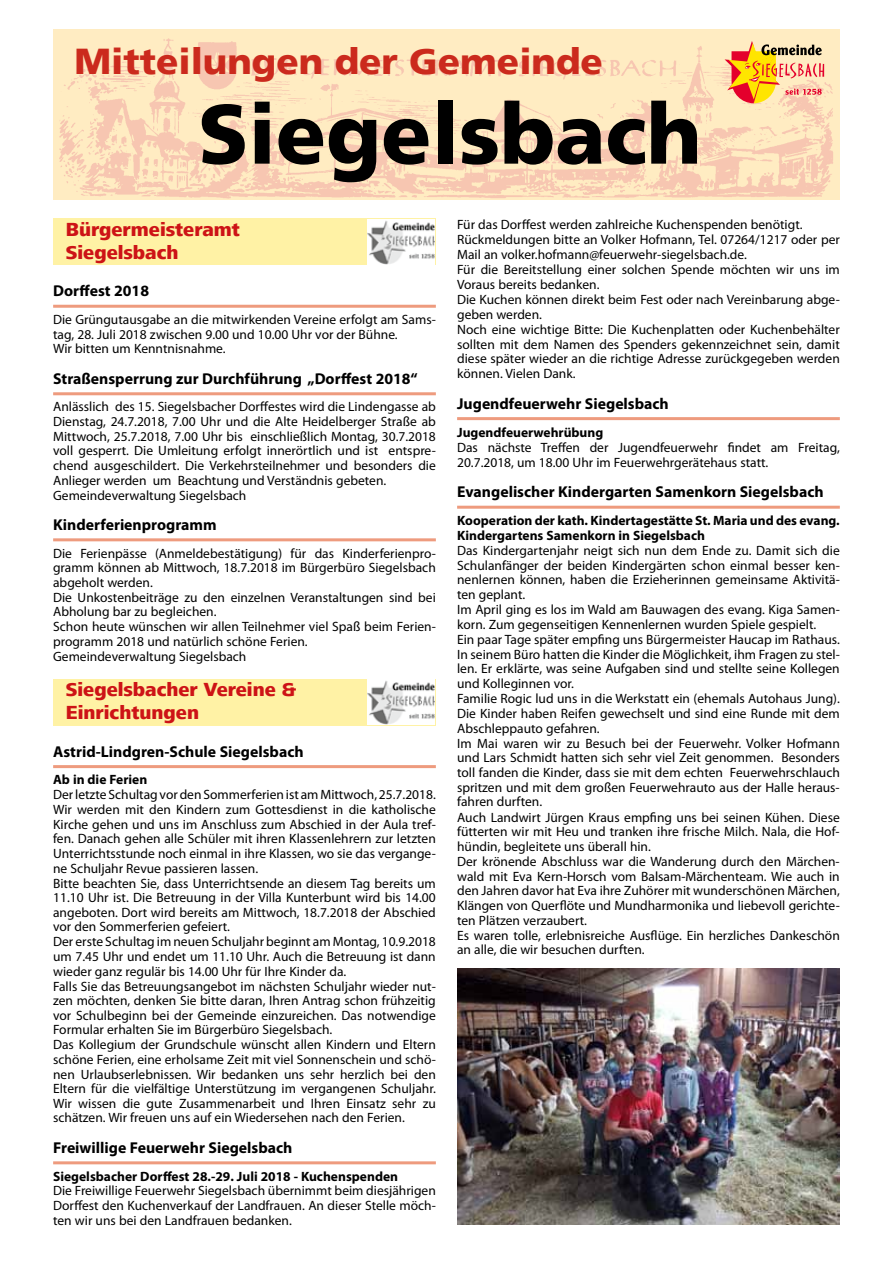
<style>
.page{position:relative;width:893px;height:1263px;background:#fff}
.page>*{position:absolute;margin:0;border:0;box-sizing:border-box;transform-origin:0 0}
.t1{font:900 84px "Frutiger LT";color:#000}
.t2{font:900 36px "Frutiger LT";color:#cb2a1d}
.t3{font:800 19.5px/23.4px "Frutiger Next LT";color:#cd1316}
.t4{font:700 15.75px "Myriad Pro";color:#000}
.t5{font:13.5px/14.9px "Myriad Pro";color:#000}
.t6{font:700 13.5px/14.5px "Myriad Pro";color:#000}
</style>
<div class="page">
<hr style="left:892px;top:0;width:1px;height:51px;background:#fff0a9">
<div style="left:53px;top:30px;width:787px;height:170px;background:#ffecc2"></div>
<img style="left:59px;top:38px;width:774px;height:161px">
<svg style="left:725px;top:41px;width:99px;height:62px"></svg>
<hr style="left:53px;top:305px;width:383px;height:3px;background:#ee9b7e">
<hr style="left:53px;top:392px;width:383px;height:3px;background:#ee9b7e">
<hr style="left:53px;top:538px;width:383px;height:3px;background:#ee9b7e">
<hr style="left:53px;top:765px;width:383px;height:3px;background:#ee9b7e">
<hr style="left:53px;top:1161px;width:383px;height:3px;background:#ee9b7e">
<div style="left:53px;top:218px;width:383px;height:47px;background:#fff2a5"></div>
<img style="left:367px;top:219px;width:68px;height:45px">
<div style="left:53px;top:679px;width:383px;height:46px;background:#fff2a5"></div>
<img style="left:367px;top:680px;width:68px;height:44px">
<hr style="left:457px;top:417px;width:383px;height:3px;background:#ee9b7e">
<hr style="left:457px;top:506px;width:383px;height:3px;background:#ee9b7e">
<img style="left:457px;top:968px;width:383px;height:256px">
<h2 class="t2" style="left:74px;top:40px;width:530px">Mitteilungen der Gemeinde</h2>
<h1 class="t1" style="left:198px;top:83px;width:505px">Siegelsbach</h1>
<h3 class="t3" style="left:66px;top:217px;width:176px">Bürgermeisteramt<br>Siegelsbach</h3>
<p class="t4" style="left:53px;top:281px;width:97px">Dorffest 2018</p>
<p class="t5" style="left:53px;top:312px;width:384px">Die Grüngutausgabe an die mitwirkenden Vereine erfolgt am Sams&shy;tag, 28. Juli 2018 zwischen 9.00 und 10.00 Uhr vor der Bühne.<br>Wir bitten um Kenntnisnahme.</p>
<p class="t4" style="left:53px;top:368px;width:366px">Straßensperrung zur Durchführung „Dorffest 2018“</p>
<p class="t5" style="left:53px;top:399px;width:384px">Anlässlich des 15. Siegelsbacher Dorffestes wird die Lindengasse ab Dienstag, 24.7.2018, 7.00 Uhr und die Alte Heidelberger Straße ab Mittwoch, 25.7.2018, 7.00 Uhr bis einschließlich Montag, 30.7.2018 voll gesperrt. Die Umleitung erfolgt innerörtlich und ist entspre&shy;chend ausgeschildert. Die Verkehrsteilnehmer und besonders die Anlieger werden um Beachtung und Verständnis gebeten.<br>Gemeindeverwaltung Siegelsbach</p>
<p class="t4" style="left:53px;top:514px;width:165px">Kinderferienprogramm</p>
<p class="t5" style="left:53px;top:545px;width:384px">Die Ferienpässe (Anmeldebestätigung) für das Kinderferienpro&shy;gramm können ab Mittwoch, 18.7.2018 im Bürgerbüro Siegelsbach abgeholt werden.<br>Die Unkostenbeiträge zu den einzelnen Veranstaltungen sind bei Abholung bar zu begleichen.<br>Schon heute wünschen wir allen Teilnehmer viel Spaß beim Ferien&shy;programm 2018 und natürlich schöne Ferien.<br>Gemeindeverwaltung Siegelsbach</p>
<h3 class="t3" style="left:66px;top:678px;width:232px">Siegelsbacher Vereine &amp;<br>Einrichtungen</h3>
<p class="t4" style="left:53px;top:741px;width:252px">Astrid-Lindgren-Schule Siegelsbach</p>
<p class="t6" style="left:53px;top:772px;width:96px">Ab in die Ferien</p>
<p class="t5" style="left:53px;top:787px;width:384px">Der letzte Schultag vor den Sommerferien ist am Mittwoch, 25.7.2018.<br>Wir werden mit den Kindern zum Gottesdienst in die katholische Kirche gehen und uns im Anschluss zum Abschied in der Aula tref&shy;fen. Danach gehen alle Schüler mit ihren Klassenlehrern zur letzten Unterrichtsstunde noch einmal in ihre Klassen, wo sie das vergange&shy;ne Schuljahr Revue passieren lassen.<br>Bitte beachten Sie, dass Unterrichtsende an diesem Tag bereits um 11.10 Uhr ist. Die Betreuung in der Villa Kunterbunt wird bis 14.00 angeboten. Dort wird bereits am Mittwoch, 18.7.2018 der Abschied vor den Sommerferien gefeiert.<br>Der erste Schultag im neuen Schuljahr beginnt am Montag, 10.9.2018 um 7.45 Uhr und endet um 11.10 Uhr. Auch die Betreuung ist dann wieder ganz regulär bis 14.00 Uhr für Ihre Kinder da.<br>Falls Sie das Betreuungsangebot im nächsten Schuljahr wieder nut&shy;zen möchten, denken Sie bitte daran, Ihren Antrag schon frühzeitig vor Schulbeginn bei der Gemeinde einzureichen. Das notwendige Formular erhalten Sie im Bürgerbüro Siegelsbach.<br>Das Kollegium der Grundschule wünscht allen Kindern und Eltern schöne Ferien, eine erholsame Zeit mit viel Sonnenschein und schö&shy;nen Urlaubserlebnissen. Wir bedanken uns sehr herzlich bei den Eltern für die vielfältige Unterstützung im vergangenen Schuljahr.<br>Wir wissen die gute Zusammenarbeit und Ihren Einsatz sehr zu schätzen. Wir freuen uns auf ein Wiedersehen nach den Ferien.</p>
<p class="t4" style="left:53px;top:1137px;width:241px">Freiwillige Feuerwehr Siegelsbach</p>
<p class="t6" style="left:53px;top:1168px;width:346px">Siegelsbacher Dorffest 28.-29. Juli 2018 - Kuchenspenden</p>
<p class="t5" style="left:53px;top:1183px;width:384px;text-align:justify">Die Freiwillige Feuerwehr Siegelsbach übernimmt beim diesjährigen Dorffest den Kuchenverkauf der Landfrauen. An dieser Stelle möch&shy;ten wir uns bei den Landfrauen bedanken.</p>
<p class="t5" style="left:457px;top:217px;width:384px">Für das Dorffest werden zahlreiche Kuchenspenden benötigt.<br>Rückmeldungen bitte an Volker Hofmann, Tel. 07264/1217 oder per Mail an volker.hofmann@feuerwehr-siegelsbach.de.<br>Für die Bereitstellung einer solchen Spende möchten wir uns im Voraus bereits bedanken.<br>Die Kuchen können direkt beim Fest oder nach Vereinbarung abge&shy;geben werden.<br>Noch eine wichtige Bitte: Die Kuchenplatten oder Kuchenbehälter sollten mit dem Namen des Spenders gekennzeichnet sein, damit diese später wieder an die richtige Adresse zurückgegeben werden können. Vielen Dank.</p>
<p class="t4" style="left:457px;top:393px;width:213px">Jugendfeuerwehr Siegelsbach</p>
<p class="t6" style="left:457px;top:424px;width:148px">Jugendfeuerwehrübung</p>
<p class="t5" style="left:457px;top:440px;width:384px">Das nächste Treffen der Jugendfeuerwehr findet am Freitag,<br>20.7.2018, um 18.00 Uhr im Feuerwehrgerätehaus statt.</p>
<p class="t4" style="left:457px;top:482px;width:368px">Evangelischer Kindergarten Samenkorn Siegelsbach</p>
<p class="t6" style="left:457px;top:513px;width:384px">Kooperation der kath. Kindertagestätte St. Maria und des evang.<br>Kindergartens Samenkorn in Siegelsbach</p>
<p class="t5" style="left:457px;top:543px;width:384px">Das Kindergartenjahr neigt sich nun dem Ende zu. Damit sich die Schulanfänger der beiden Kindergärten schon einmal besser ken&shy;nenlernen können, haben die Erzieherinnen gemeinsame Aktivitä&shy;ten geplant.<br>Im April ging es los im Wald am Bauwagen des evang. Kiga Samen&shy;korn. Zum gegenseitigen Kennenlernen wurden Spiele gespielt.<br>Ein paar Tage später empfing uns Bürgermeister Haucap im Rathaus.<br>In seinem Büro hatten die Kinder die Möglichkeit, ihm Fragen zu stel&shy;len. Er erklärte, was seine Aufgaben sind und stellte seine Kollegen und Kolleginnen vor.<br>Familie Rogic lud uns in die Werkstatt ein (ehemals Autohaus Jung).<br>Die Kinder haben Reifen gewechselt und sind eine Runde mit dem Abschleppauto gefahren.<br>Im Mai waren wir zu Besuch bei der Feuerwehr. Volker Hofmann und Lars Schmidt hatten sich sehr viel Zeit genommen. Besonders toll fanden die Kinder, dass sie mit dem echten Feuerwehrschlauch spritzen und mit dem großen Feuerwehrauto aus der Halle heraus&shy;fahren durften.<br>Auch Landwirt Jürgen Kraus empfing uns bei seinen Kühen. Diese fütterten wir mit Heu und tranken ihre frische Milch. Nala, die Hof&shy;hündin, begleitete uns überall hin.<br>Der krönende Abschluss war die Wanderung durch den Märchen&shy;wald mit Eva Kern-Horsch vom Balsam-Märchenteam. Wie auch in den Jahren davor hat Eva ihre Zuhörer mit wunderschönen Märchen, Klängen von Querflöte und Mundharmonika und liebevoll gerichte&shy;ten Plätzen verzaubert.<br>Es waren tolle, erlebnisreiche Ausflüge. Ein herzliches Dankeschön an alle, die wir besuchen durften.</p>
</div>
